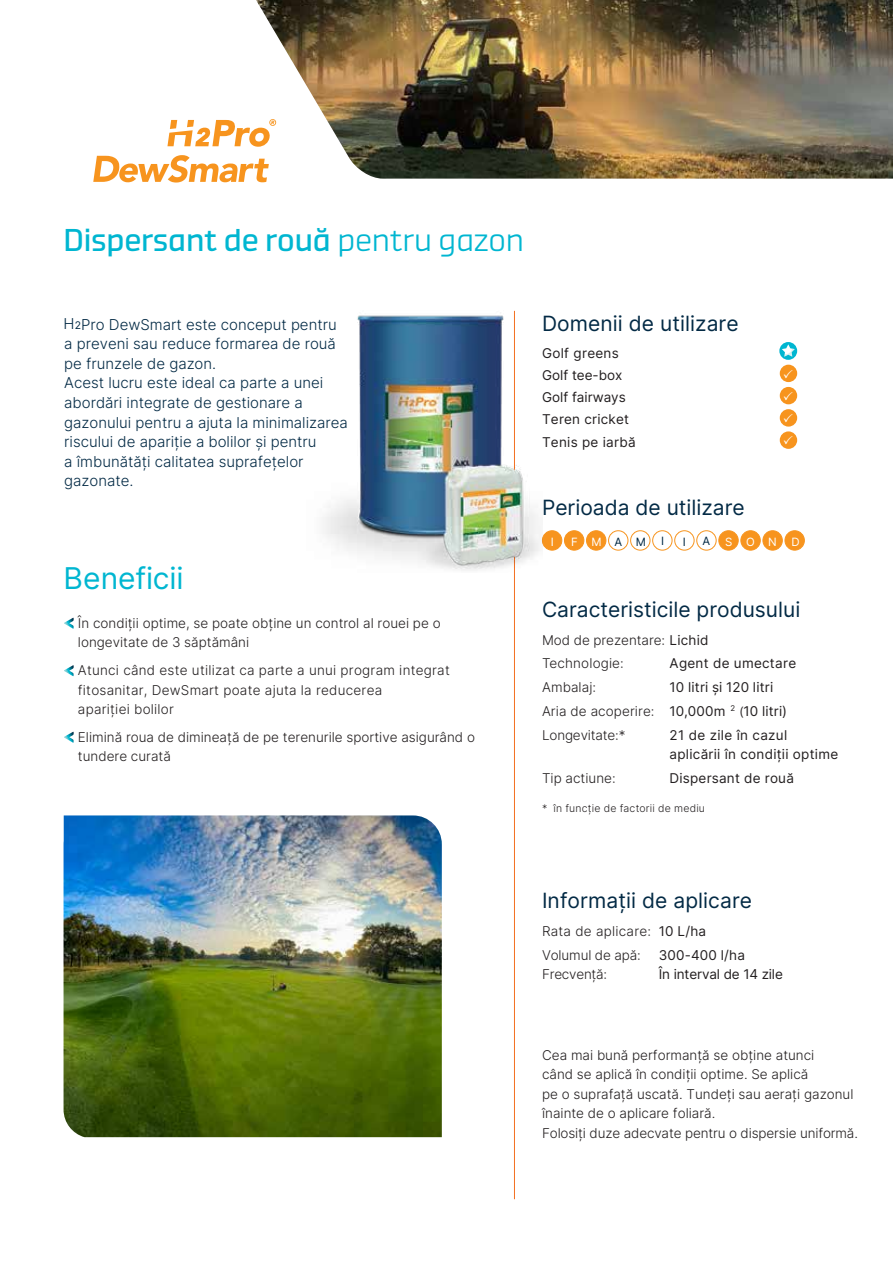
<style>
.page{position:relative;width:893px;height:1263px;background:#fff}
.page>*{position:absolute;margin:0;border:0;box-sizing:border-box;transform-origin:0 0}
.t1{font:31.5px "Demo";letter-spacing:-.005em;color:#00b6d1}
.t2{font:30px "Inter";letter-spacing:-.005em;color:#00b6d1}
.t3{font:21px "Inter";color:#032a45}
.t4{font:300 15px/19.5px "Inter";color:#032a45}
.t5{font:300 13.5px/19.5px "Inter";color:#231f20}
.t6{font:13.5px/22.2px "Inter";letter-spacing:.015em;color:#231f20}
.t7{font:300 13.5px/19.5px "Inter";letter-spacing:.02em;color:#231f20}
.t8{font:13.5px "Inter";letter-spacing:-.01em;color:#231f20}
.t9{font:11.4px "Inter";letter-spacing:1.18em;color:#fff}
.t10{font:11.4px "Inter";color:#032a45}
.t11{font:300 10.5px "Inter";letter-spacing:.015em;color:#231f20}
.t12{font:10.5px "Inter";color:#032a45}
.s1{font-weight:300}
.s2{color:#032a45}
.s3{font-weight:400}
.s4{font-family:"Myriad Pro"}
</style>
<div class="page">
<img style="left:256px;top:0;width:637px;height:179px">
<svg style="left:64px;top:618px;width:10px;height:11px"></svg>
<svg style="left:64px;top:665px;width:10px;height:11px"></svg>
<svg style="left:64px;top:732px;width:10px;height:11px"></svg>
<svg style="left:779px;top:342px;width:18px;height:18px"></svg>
<svg style="left:782px;top:344px;width:13px;height:13px"></svg>
<div style="left:780px;top:365px;width:17px;height:17px;background:#f7941e;border-radius:50%"></div>
<div style="left:780px;top:387px;width:17px;height:17px;background:#f7941e;border-radius:50%"></div>
<div style="left:780px;top:409px;width:17px;height:18px;background:#f7941e;border-radius:50%"></div>
<div style="left:780px;top:431px;width:17px;height:18px;background:#f7941e;border-radius:50%"></div>
<div style="left:542px;top:531px;width:20px;height:19px;background:#f7941e;border-radius:50%"></div>
<div style="left:542px;top:530px;width:20px;height:20px;border:1px solid #f7941e;border-radius:50%"></div>
<div style="left:564px;top:531px;width:20px;height:19px;background:#f7941e;border-radius:50%"></div>
<div style="left:564px;top:530px;width:20px;height:20px;border:1px solid #f7941e;border-radius:50%"></div>
<div style="left:586px;top:531px;width:20px;height:19px;background:#f7941e;border-radius:50%"></div>
<div style="left:586px;top:530px;width:20px;height:20px;border:1px solid #f7941e;border-radius:50%"></div>
<div style="left:608px;top:530px;width:20px;height:20px;border:1px solid #f7941e;border-radius:50%"></div>
<div style="left:630px;top:530px;width:20px;height:20px;border:1px solid #f7941e;border-radius:50%"></div>
<div style="left:652px;top:530px;width:20px;height:20px;border:1px solid #f7941e;border-radius:50%"></div>
<div style="left:674px;top:530px;width:20px;height:20px;border:1px solid #f7941e;border-radius:50%"></div>
<div style="left:696px;top:530px;width:20px;height:20px;border:1px solid #f7941e;border-radius:50%"></div>
<div style="left:719px;top:531px;width:19px;height:19px;background:#f7941e;border-radius:50%"></div>
<div style="left:718px;top:530px;width:21px;height:20px;border:1px solid #f7941e;border-radius:50%"></div>
<div style="left:741px;top:531px;width:19px;height:19px;background:#f7941e;border-radius:50%"></div>
<div style="left:740px;top:530px;width:21px;height:20px;border:1px solid #f7941e;border-radius:50%"></div>
<div style="left:763px;top:531px;width:19px;height:19px;background:#f7941e;border-radius:50%"></div>
<div style="left:762px;top:530px;width:21px;height:20px;border:1px solid #f7941e;border-radius:50%"></div>
<div style="left:785px;top:531px;width:19px;height:19px;background:#f7941e;border-radius:50%"></div>
<div style="left:785px;top:530px;width:20px;height:20px;border:1px solid #f7941e;border-radius:50%"></div>
<svg style="left:167px;top:119px;width:109px;height:28px"></svg>
<svg style="left:93px;top:155px;width:176px;height:28px"></svg>
<hr style="left:514px;top:311px;width:1px;height:888px;background:#f37021">
<img style="left:323px;top:315px;width:219px;height:256px">
<img style="left:64px;top:815px;width:378px;height:322px">
<h1 class="t1" style="left:64px;top:221px;width:462px">Dispersant de rouă <span class="s1">pentru gazon</span></h1>
<p class="t4" style="left:64px;top:314px;width:275px">H Pro DewSmart este conceput pentru</p>
<p class="t12" style="left:75px;top:318px;width:8px">2</p>
<p class="t4" style="left:64px;top:334px;width:285px">a preveni sau reduce formarea de rouă pe frunzele de gazon.<br>Acest lucru este ideal ca parte a unei abordări integrate de gestionare a gazonului pentru a ajuta la minimalizarea riscului de apariție a bolilor și pentru<br>a îmbunătăți calitatea suprafețelor gazonate.</p>
<h2 class="t2" style="left:64px;top:556px;width:121px">Beneficii</h2>
<p class="t5" style="left:78px;top:613px;width:364px">În condiții optime, se poate obține un control al rouei pe o longevitate de 3 săptămâni</p>
<p class="t7" style="left:78px;top:660px;width:373px">Atunci când este utilizat ca parte a unui program integrat fitosanitar, DewSmart poate ajuta la reducerea<br>apariției bolilor</p>
<p class="t5" style="left:78px;top:727px;width:399px">Elimină roua de dimineață de pe terenurile sportive asigurând o tundere curată</p>
<h3 class="t3" style="left:542px;top:308px;width:198px">Domenii de utilizare</h3>
<p class="t6" style="left:542px;top:341px;width:95px">Golf greens<br>Golf tee-box<br>Golf fairways<br>Teren cricket<br>Tenis pe iarbă</p>
<h3 class="t3" style="left:542px;top:492px;width:204px">Perioada de utilizare</h3>
<p class="t9" style="left:551px;top:533px;width:5px">I</p>
<p class="t9" style="left:571px;top:533px;width:76px">FM<span class="s2">AM</span></p>
<p class="t10" style="left:661px;top:533px;width:5px">I</p>
<p class="t10" style="left:683px;top:533px;width:5px">I</p>
<p class="t10" style="left:702px;top:533px;width:9px">A</p>
<p class="t9" style="left:725px;top:534px;width:53px">SON</p>
<p class="t9" style="left:791px;top:534px;width:10px">D</p>
<h3 class="t3" style="left:542px;top:594px;width:260px">Caracteristicile produsului</h3>
<p class="t5" style="left:542px;top:627px;width:168px;line-height:23.7px">Mod de prezentare: <span class="s3">Lichid<br></span>Technologie:</p>
<p class="t6" style="left:670px;top:652px;width:128px">Agent de umectare</p>
<p class="t6" style="left:542px;top:675px;width:246px;line-height:23.7px;text-indent:128px">10 litri și 120 litri<br><span class="s1">Aria de acoperire:</span> 10,000m <sup>2</sup> <span class="s4">(</span>10 litri)<br><span class="s1">Longevitate:*</span></p>
<p class="t5" style="left:542px;top:677px;width:56px">Ambalaj:</p>
<p class="t6" style="left:670px;top:725px;width:170px;line-height:19.5px">21 de zile în cazul aplicării în condiții optime</p>
<p class="t5" style="left:542px;top:768px;width:75px">Tip actiune:</p>
<p class="t6" style="left:670px;top:766px;width:126px">Dispersant de rouă</p>
<p class="t11" style="left:542px;top:801px;width:164px">* în funcție de factorii de mediu</p>
<h3 class="t3" style="left:542px;top:885px;width:212px">Informații de aplicare</h3>
<p class="t7" style="left:542px;top:919px;width:166px;line-height:23.7px">Rata de aplicare: <span class="s3">10 L/ha<br></span>Volumul de apă:</p>
<p class="t6" style="left:659px;top:944px;width:88px">300-400 l/ha</p>
<p class="t5" style="left:542px;top:964px;width:67px">Frecvență:</p>
<p class="t8" style="left:659px;top:965px;width:126px">În interval de 14 zile</p>
<p class="t5" style="left:542px;top:1045px;width:317px">Cea mai bună performanță se obține atunci<br>când se aplică în condiții optime. Se aplică<br>pe o suprafață uscată. Tundeți sau aerați gazonul înainte de o aplicare foliară.<br>Folosiți duze adecvate pentru o dispersie uniformă.</p>
</div>
